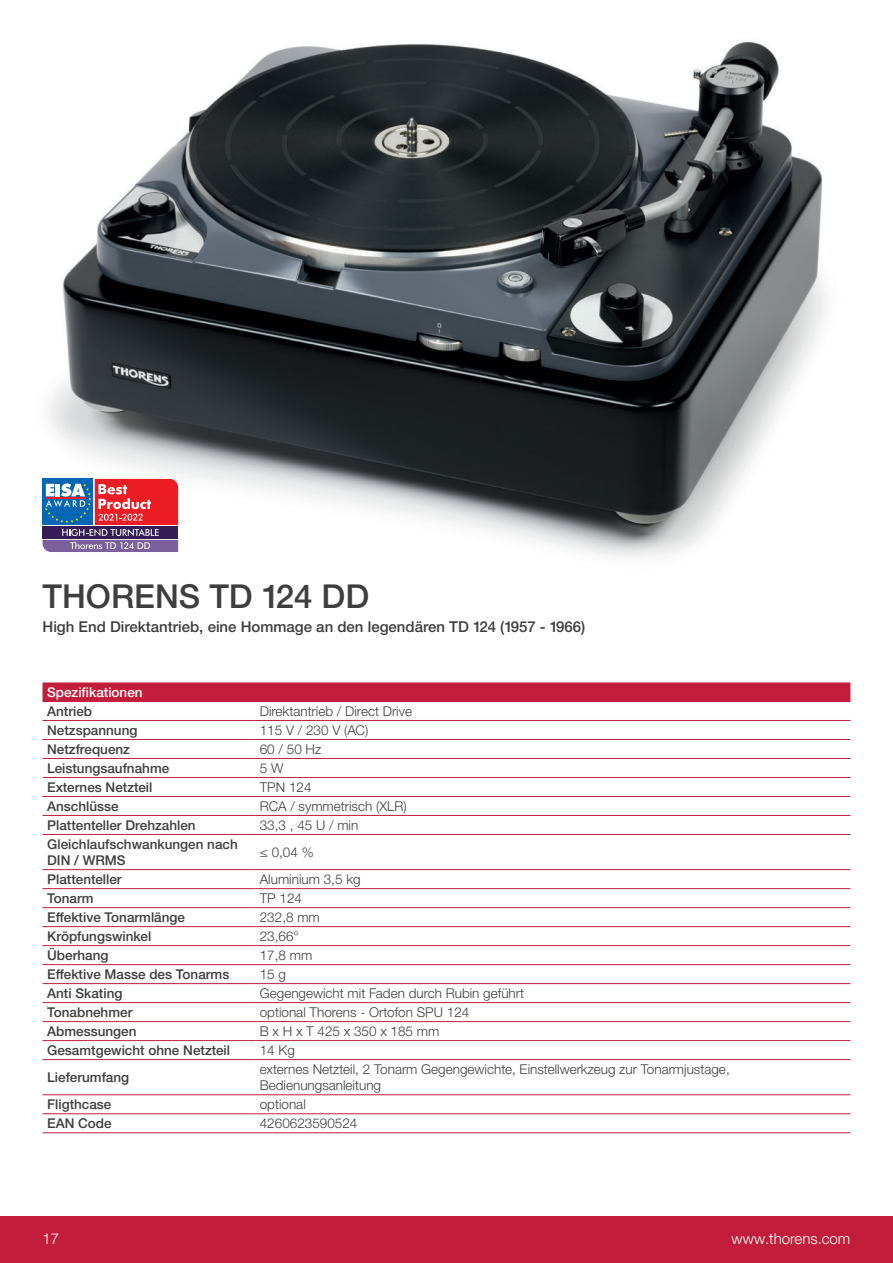
<style>
.page{position:relative;width:893px;height:1263px;background:#fff}
.page>*{position:absolute;margin:0;border:0;box-sizing:border-box;transform-origin:0 0}
.t1{font:500 33px "Helvetica Neue LTW1 G";color:#3e3e3f}
.t2{font:500 15px "Helvetica Neue LTW1 G";color:#3e3e3f}
.t3{font:300 15px "Helvetica Neue LTW1 G";color:#fff}
.t4{font:300 13.5px/16.2px "Helvetica Neue LTW1 G";color:#3e3e3f}
.t5{font:500 13.5px/16.2px "Helvetica Neue LTW1 G";color:#3e3e3f}
.t6{font:500 13.5px "Helvetica Neue LTW1 G";color:#fff}
</style>
<div class="page">
<div style="left:0;top:1216px;width:893px;height:47px;background:#c21e3c"></div>
<img style="left:42px;top:41px;width:784px;height:517px">
<div style="left:43px;top:682px;width:807px;height:19px;background:#c21e3c"></div>
<hr style="left:43px;top:1113px;width:212px;height:1px;background:#c21e3c">
<hr style="left:255px;top:1113px;width:595px;height:1px;background:#c21e3c">
<hr style="left:43px;top:720px;width:212px;height:1px;background:#c21e3c">
<hr style="left:255px;top:720px;width:595px;height:1px;background:#c21e3c">
<hr style="left:43px;top:739px;width:212px;height:1px;background:#c21e3c">
<hr style="left:255px;top:739px;width:595px;height:1px;background:#c21e3c">
<hr style="left:43px;top:758px;width:212px;height:1px;background:#c21e3c">
<hr style="left:255px;top:758px;width:595px;height:1px;background:#c21e3c">
<hr style="left:43px;top:777px;width:212px;height:1px;background:#c21e3c">
<hr style="left:255px;top:777px;width:595px;height:1px;background:#c21e3c">
<hr style="left:43px;top:796px;width:212px;height:1px;background:#c21e3c">
<hr style="left:255px;top:796px;width:595px;height:1px;background:#c21e3c">
<hr style="left:43px;top:815px;width:212px;height:1px;background:#c21e3c">
<hr style="left:255px;top:815px;width:595px;height:1px;background:#c21e3c">
<hr style="left:43px;top:834px;width:212px;height:1px;background:#c21e3c">
<hr style="left:255px;top:834px;width:595px;height:1px;background:#c21e3c">
<hr style="left:43px;top:869px;width:212px;height:1px;background:#c21e3c">
<hr style="left:255px;top:869px;width:595px;height:1px;background:#c21e3c">
<hr style="left:43px;top:888px;width:212px;height:1px;background:#c21e3c">
<hr style="left:255px;top:888px;width:595px;height:1px;background:#c21e3c">
<hr style="left:43px;top:907px;width:212px;height:1px;background:#c21e3c">
<hr style="left:255px;top:907px;width:595px;height:1px;background:#c21e3c">
<hr style="left:43px;top:926px;width:212px;height:1px;background:#c21e3c">
<hr style="left:255px;top:926px;width:595px;height:1px;background:#c21e3c">
<hr style="left:43px;top:945px;width:212px;height:1px;background:#c21e3c">
<hr style="left:255px;top:945px;width:595px;height:1px;background:#c21e3c">
<hr style="left:43px;top:964px;width:212px;height:1px;background:#c21e3c">
<hr style="left:255px;top:964px;width:595px;height:1px;background:#c21e3c">
<hr style="left:43px;top:983px;width:212px;height:1px;background:#c21e3c">
<hr style="left:255px;top:983px;width:595px;height:1px;background:#c21e3c">
<hr style="left:43px;top:1002px;width:212px;height:1px;background:#c21e3c">
<hr style="left:255px;top:1002px;width:595px;height:1px;background:#c21e3c">
<hr style="left:43px;top:1021px;width:212px;height:1px;background:#c21e3c">
<hr style="left:255px;top:1021px;width:595px;height:1px;background:#c21e3c">
<hr style="left:43px;top:1040px;width:212px;height:1px;background:#c21e3c">
<hr style="left:255px;top:1040px;width:595px;height:1px;background:#c21e3c">
<hr style="left:43px;top:1059px;width:212px;height:1px;background:#c21e3c">
<hr style="left:255px;top:1059px;width:595px;height:1px;background:#c21e3c">
<hr style="left:43px;top:1094px;width:212px;height:1px;background:#c21e3c">
<hr style="left:255px;top:1094px;width:595px;height:1px;background:#c21e3c">
<hr style="left:43px;top:1132px;width:212px;height:1px;background:#c21e3c">
<hr style="left:255px;top:1132px;width:595px;height:1px;background:#c21e3c">
<hr style="left:43px;top:701px;width:212px;height:1px;background:#c21e3c">
<hr style="left:255px;top:701px;width:595px;height:1px;background:#c21e3c">
<svg style="left:43px;top:479px;width:135px;height:73px;background:#9a5c7c"></svg>
<h1 class="t1" style="left:43px;top:576px;width:328px">THORENS TD 124 DD</h1>
<p class="t2" style="left:43px;top:618px;width:544px">High End Direktantrieb, eine Hommage an den legendären TD 124 (1957 - 1966)</p>
<p class="t6" style="left:47px;top:684px;width:97px">Spezifikationen</p>
<p class="t5" style="left:47px;top:703px;width:47px">Antrieb</p>
<p class="t4" style="left:260px;top:703px;width:154px">Direktantrieb / Direct Drive</p>
<p class="t5" style="left:47px;top:722px;width:92px">Netzspannung</p>
<p class="t4" style="left:260px;top:722px;width:110px">115 V / 230 V (AC)</p>
<p class="t5" style="left:47px;top:741px;width:84px">Netzfrequenz</p>
<p class="t4" style="left:260px;top:741px;width:63px">60 / 50 Hz</p>
<p class="t5" style="left:47px;top:760px;width:124px">Leistungsaufnahme</p>
<p class="t4" style="left:260px;top:760px;width:25px">5 W</p>
<p class="t5" style="left:47px;top:779px;width:107px">Externes Netzteil</p>
<p class="t4" style="left:260px;top:779px;width:53px">TPN 124</p>
<p class="t5" style="left:47px;top:798px;width:73px">Anschlüsse</p>
<p class="t4" style="left:260px;top:798px;width:148px">RCA / symmetrisch (XLR)</p>
<p class="t5" style="left:47px;top:817px;width:150px">Plattenteller Drehzahlen</p>
<p class="t4" style="left:260px;top:817px;width:100px">33,3 , 45 U / min</p>
<p class="t5" style="left:47px;top:836px;width:192px">Gleichlaufschwankungen nach<br>DIN / WRMS</p>
<p class="t4" style="left:260px;top:844px;width:55px">≤ 0,04 %</p>
<p class="t5" style="left:47px;top:871px;width:76px">Plattenteller</p>
<p class="t4" style="left:260px;top:871px;width:102px">Aluminium 3,5 kg</p>
<p class="t5" style="left:47px;top:890px;width:48px">Tonarm</p>
<p class="t4" style="left:260px;top:890px;width:44px">TP 124</p>
<p class="t5" style="left:47px;top:909px;width:139px">Effektive Tonarmlänge</p>
<p class="t4" style="left:260px;top:909px;width:62px">232,8 mm</p>
<p class="t5" style="left:47px;top:928px;width:106px">Kröpfungswinkel</p>
<p class="t4" style="left:260px;top:928px;width:41px">23,66°</p>
<p class="t5" style="left:47px;top:947px;width:63px">Überhang</p>
<p class="t4" style="left:260px;top:947px;width:54px">17,8 mm</p>
<p class="t5" style="left:47px;top:966px;width:184px">Effektive Masse des Tonarms</p>
<p class="t4" style="left:260px;top:966px;width:28px">15 g</p>
<p class="t5" style="left:47px;top:985px;width:77px">Anti Skating</p>
<p class="t4" style="left:260px;top:985px;width:266px">Gegengewicht mit Faden durch Rubin geführt</p>
<p class="t5" style="left:47px;top:1004px;width:87px">Tonabnehmer</p>
<p class="t4" style="left:260px;top:1004px;width:211px">optional Thorens - Ortofon SPU 124</p>
<p class="t5" style="left:47px;top:1023px;width:91px">Abmessungen</p>
<p class="t4" style="left:260px;top:1023px;width:181px">B x H x T 425 x 350 x 185 mm</p>
<p class="t5" style="left:47px;top:1042px;width:184px">Gesamtgewicht ohne Netzteil</p>
<p class="t4" style="left:260px;top:1042px;width:37px">14 Kg</p>
<p class="t5" style="left:47px;top:1069px;width:84px">Lieferumfang</p>
<p class="t4" style="left:260px;top:1061px;width:471px">externes Netzteil, 2 Tonarm Gegengewichte, Einstellwerkzeug zur Tonarmjustage,<br>Bedienungsanleitung</p>
<p class="t5" style="left:47px;top:1096px;width:66px">Fligthcase</p>
<p class="t4" style="left:260px;top:1096px;width:48px">optional</p>
<p class="t5" style="left:47px;top:1115px;width:66px">EAN Code</p>
<p class="t4" style="left:260px;top:1115px;width:99px">4260623590524</p>
<p class="t3" style="left:43px;top:1229px;width:18px">17</p>
<p class="t3" style="left:732px;top:1229px;width:120px">www.thorens.com</p>
</div>
